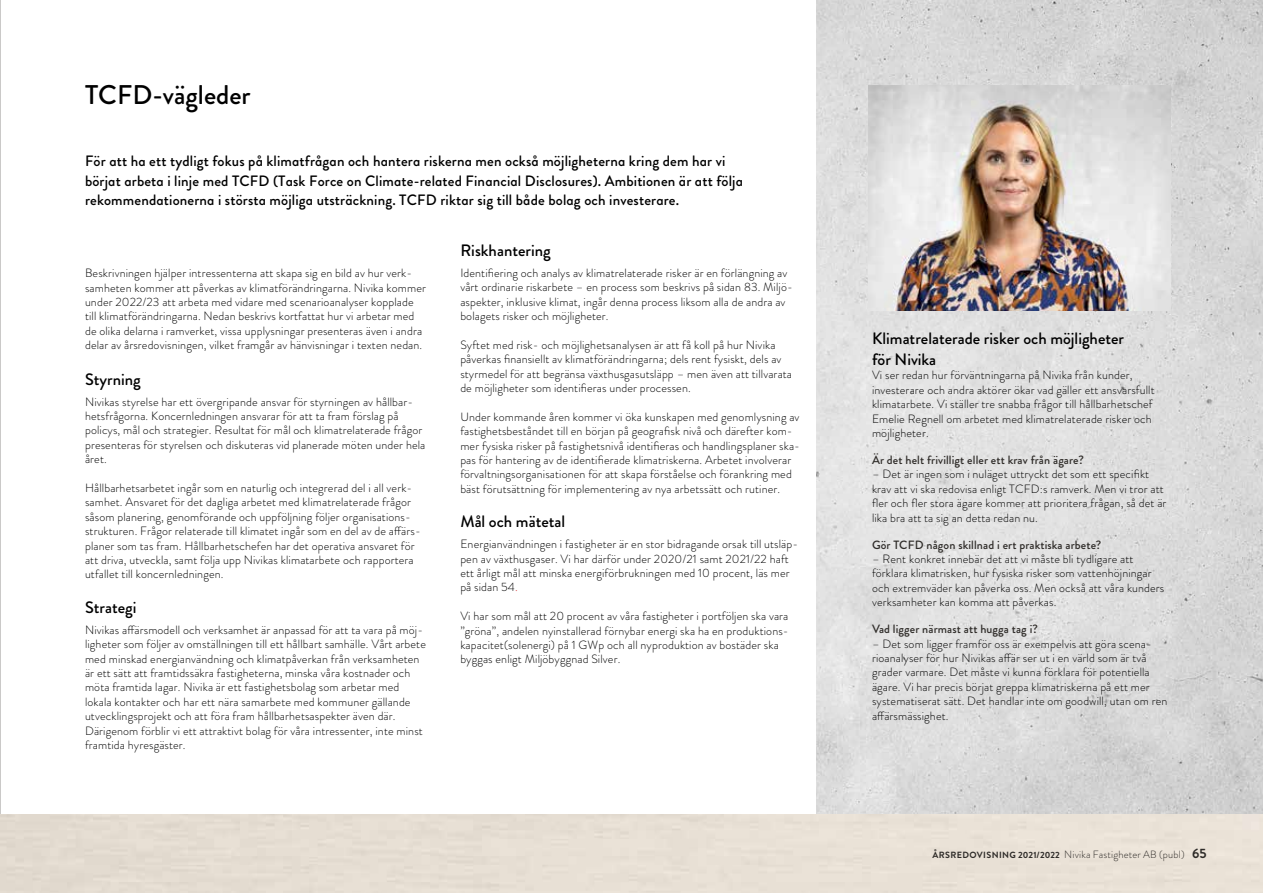
<style>
.page{position:relative;width:1263px;height:893px;background:#fff}
.page>*{position:absolute;margin:0;border:0;box-sizing:border-box;transform-origin:0 0}
.t1{font:500 27px "Brandon Grotesque";color:#000}
.t2{font:500 16.5px/21px "Brandon Grotesque";color:#000}
.t3{font:500 15px/19.5px "Brandon Grotesque";letter-spacing:.01em;color:#000}
.t4{font:300 12px/14.4px "Brandon Grotesque";letter-spacing:.01em;color:#000}
.t5{font:500 12px "Brandon Grotesque";letter-spacing:.01em;color:#2e2b28}
.t6{font:300 10.5px "Brandon Grotesque";letter-spacing:.02em;color:#2e2b28}
.s1{color:#cd1719}
.s2{font-weight:700;font-size:9px}
.s3{font-weight:700;font-size:13.5px}
</style>
<div class="page">
<hr style="left:0;top:0;width:1px;height:893px;background:#969593">
<img style="left:816px;top:0;width:447px;height:815px">
<img style="left:869px;top:85px;width:301px;height:226px">
<div style="left:0;top:815px;width:1263px;height:78px;background:#e8e0d5"></div>
<h1 class="t1" style="left:85px;top:76px;width:167px">TCFD-vägleder</h1>
<p class="t3" style="left:85px;top:151px;width:659px">För att ha ett tydligt fokus på klimatfrågan och hantera riskerna men också möjligheterna kring dem har vi börjat arbeta i linje med TCFD (Task Force on Climate-related Financial Disclosures). Ambitionen är att följa rekommendationerna i största möjliga utsträckning. TCFD riktar sig till både bolag och investerare.</p>
<p class="t4" style="left:85px;top:266px;width:342px">Beskrivningen hjälper intressenterna att skapa sig en bild av hur verk&shy;samheten kommer att påverkas av klimatförändringarna. Nivika kommer under 2022/23 att arbeta med vidare med scenarioanalyser kopplade till klimatförändringarna. Nedan beskrivs kortfattat hur vi arbetar med de olika delarna i ramverket, vissa upplysningar presenteras även i andra delar av årsredovisningen, vilket framgår av hänvisningar i texten nedan.</p>
<h2 class="t2" style="left:85px;top:369px;width:57px">Styrning</h2>
<p class="t4" style="left:85px;top:394px;width:342px">Nivikas styrelse har ett övergripande ansvar för styrningen av hållbar&shy;hetsfrågorna. Koncernledningen ansvarar för att ta fram förslag på policys, mål och strategier. Resultat för mål och klimatrelaterade frågor presenteras för styrelsen och diskuteras vid planerade möten under hela året.</p>
<p class="t4" style="left:85px;top:481px;width:337px">Hållbarhetsarbetet ingår som en naturlig och integrerad del i all verk&shy;samhet. Ansvaret för det dagliga arbetet med klimatrelaterade frågor såsom planering, genomförande och uppföljning följer organisations&shy;strukturen. Frågor relaterade till klimatet ingår som en del av de affärs&shy;planer som tas fram. Hållbarhetschefen har det operativa ansvaret för att driva, utveckla, samt följa upp Nivikas klimatarbete och rapportera utfallet till koncernledningen.</p>
<h2 class="t2" style="left:85px;top:597px;width:53px">Strategi</h2>
<p class="t4" style="left:85px;top:623px;width:342px">Nivikas affärsmodell och verksamhet är anpassad för att ta vara på möj&shy;ligheter som följer av omställningen till ett hållbart samhälle. Vårt arbete med minskad energianvändning och klimatpåverkan från verksamheten är ett sätt att framtidssäkra fastigheterna, minska våra kostnader och möta framtida lagar. Nivika är ett fastighetsbolag som arbetar med lokala kontakter och har ett nära samarbete med kommuner gällande utvecklingsprojekt och att föra fram hållbarhetsaspekter även där.<br>Därigenom förblir vi ett attraktivt bolag för våra intressenter, inte minst framtida hyresgäster.</p>
<h2 class="t2" style="left:460px;top:240px;width:92px">Riskhantering</h2>
<p class="t4" style="left:460px;top:265px;width:334px">Identifiering och analys av klimatrelaterade risker är en förlängning av vårt ordinarie riskarbete – en process som beskrivs på sidan 83. Miljö&shy;aspekter, inklusive klimat, ingår denna process liksom alla de andra av bolagets risker och möjligheter.</p>
<p class="t4" style="left:460px;top:337px;width:333px">Syftet med risk- och möjlighetsanalysen är att få koll på hur Nivika påverkas finansiellt av klimatförändringarna; dels rent fysiskt, dels av styrmedel för att begränsa växthusgasutsläpp – men även att tillvarata de möjligheter som identifieras under processen.</p>
<p class="t4" style="left:460px;top:409px;width:341px">Under kommande åren kommer vi öka kunskapen med genomlysning av fastighetsbeståndet till en början på geografisk nivå och därefter kom&shy;mer fysiska risker på fastighetsnivå identifieras och handlingsplaner ska&shy;pas för hantering av de identifierade klimatriskerna. Arbetet involverar förvaltningsorganisationen för att skapa förståelse och förankring med bäst förutsättning för implementering av nya arbetssätt och rutiner.</p>
<h2 class="t2" style="left:460px;top:511px;width:106px">Mål och mätetal</h2>
<p class="t4" style="left:460px;top:537px;width:339px">Energianvändningen i fastigheter är en stor bidragande orsak till utsläp&shy;pen av växthusgaser. Vi har därför under 2020/21 samt 2021/22 haft ett årligt mål att minska energiförbrukningen med 10 procent, läs mer på sidan 54<span class="s1">.</span></p>
<p class="t4" style="left:460px;top:609px;width:330px">Vi har som mål att 20 procent av våra fastigheter i portföljen ska vara ”gröna”, andelen nyinstallerad förnybar energi ska ha en produktions&shy;kapacitet(solenergi) på 1 GWp och all nyproduktion av bostäder ska byggas enligt Miljöbyggnad Silver.</p>
<h2 class="t2" style="left:872px;top:328px;width:254px">Klimatrelaterade risker och möjligheter för Nivika</h2>
<p class="t4" style="left:872px;top:368px;width:284px">Vi ser redan hur förväntningarna på Nivika från kunder, investerare och andra aktörer ökar vad gäller ett ansvarsfullt klimatarbete. Vi ställer tre snabba frågor till hållbarhetschef Emelie Regnell om arbetet med klimatrelaterade risker och möjligheter.</p>
<p class="t5" style="left:872px;top:451px;width:213px">Är det helt frivilligt eller ett krav från ägare?</p>
<p class="t4" style="left:872px;top:467px;width:296px">– Det är ingen som i nuläget uttryckt det som ett specifikt krav att vi ska redovisa enligt TCFD:s ramverk. Men vi tror att fler och fler stora ägare kommer att prioritera frågan, så det är lika bra att ta sig an detta redan nu.</p>
<p class="t5" style="left:872px;top:536px;width:231px">Gör TCFD någon skillnad i ert praktiska arbete?</p>
<p class="t4" style="left:872px;top:552px;width:294px">– Rent konkret innebär det att vi måste bli tydligare att förklara klimatrisken, hur fysiska risker som vattenhöjningar och extremväder kan påverka oss. Men också att våra kunders verksamheter kan komma att påverkas.</p>
<p class="t5" style="left:872px;top:621px;width:167px">Vad ligger närmast att hugga tag i?</p>
<p class="t4" style="left:872px;top:636px;width:297px">– Det som ligger framför oss är exempelvis att göra scena&shy;rioanalyser för hur Nivikas affär ser ut i en värld som är två grader varmare. Det måste vi kunna förklara för potentiella ägare. Vi har precis börjat greppa klimatriskerna på ett mer systematiserat sätt. Det handlar inte om goodwill, utan om ren affärsmässighet.</p>
<p class="t6" style="left:932px;top:847px;width:276px"><span class="s2">ÅRSREDOVISNING 2021/2022</span> Nivika Fastigheter AB (publ) <span class="s3">65</span></p>
</div>
